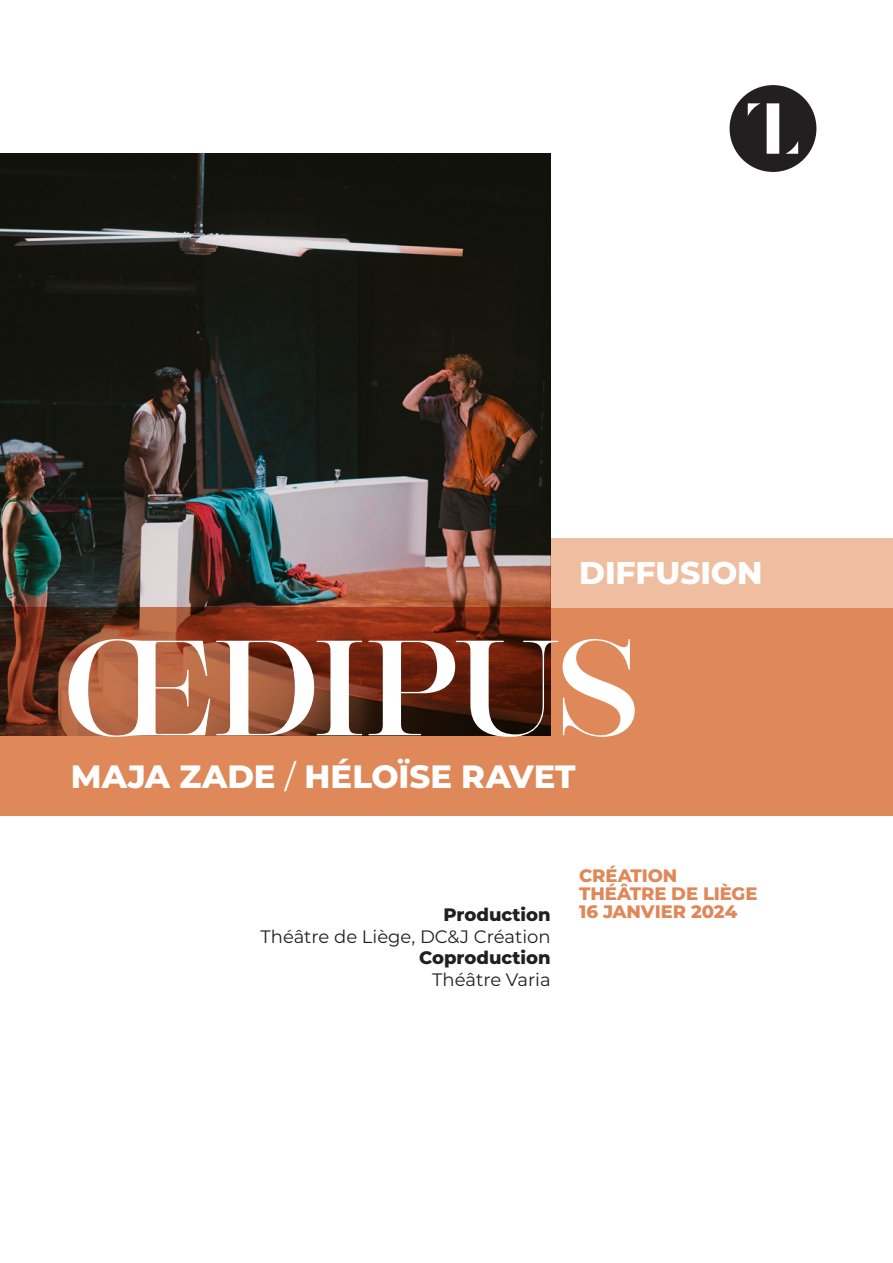
<style>
.page{position:relative;width:893px;height:1263px;background:#fff}
.page>*{position:absolute;margin:0;border:0;box-sizing:border-box;transform-origin:0 0}
.t1{font:135px "Encorpada Classic";letter-spacing:-.035em;color:#fff}
.t2{font:800 32.25px "Montserrat";color:#fff}
.t3{font:800 31.5px "Montserrat";letter-spacing:-.005em;color:#fff}
.t4{font:18px "Montserrat";color:#231f20}
.t5{font:800 18px "Montserrat";letter-spacing:-.005em;color:#df8859}
.t6{font:800 18px "Montserrat";color:#231f20}
.s1{font-weight:400}
</style>
<div class="page">
<svg style="left:730px;top:85px;width:86px;height:87px"></svg>
<div style="left:0;top:607px;width:893px;height:208px;background:#df8859"></div>
<div style="left:551px;top:538px;width:342px;height:69px;background:#efbea0"></div>
<img style="left:0;top:154px;width:551px;height:581px">
<p class="t3" style="left:579px;top:549px;width:185px">DIFFUSION</p>
<p class="t1" style="left:63px;top:595px;width:580px">ŒDIPUS</p>
<p class="t2" style="left:71px;top:753px;width:506px">MAJA ZADE <span class="s1">/</span> HÉLOÏSE RAVET</p>
<p class="t6" style="left:443px;top:901px;width:109px">Production</p>
<p class="t4" style="left:260px;top:924px;width:292px">Théâtre de Liège, DC&amp;J Création</p>
<p class="t6" style="left:419px;top:945px;width:133px">Coproduction</p>
<p class="t4" style="left:432px;top:967px;width:120px">Théâtre Varia</p>
<p class="t5" style="left:579px;top:862px;width:100px">CRÉATION</p>
<p class="t5" style="left:579px;top:880px;width:180px">THÉÂTRE DE LIÈGE</p>
<p class="t5" style="left:579px;top:898px;width:160px">16 JANVIER 2024</p>
</div>
